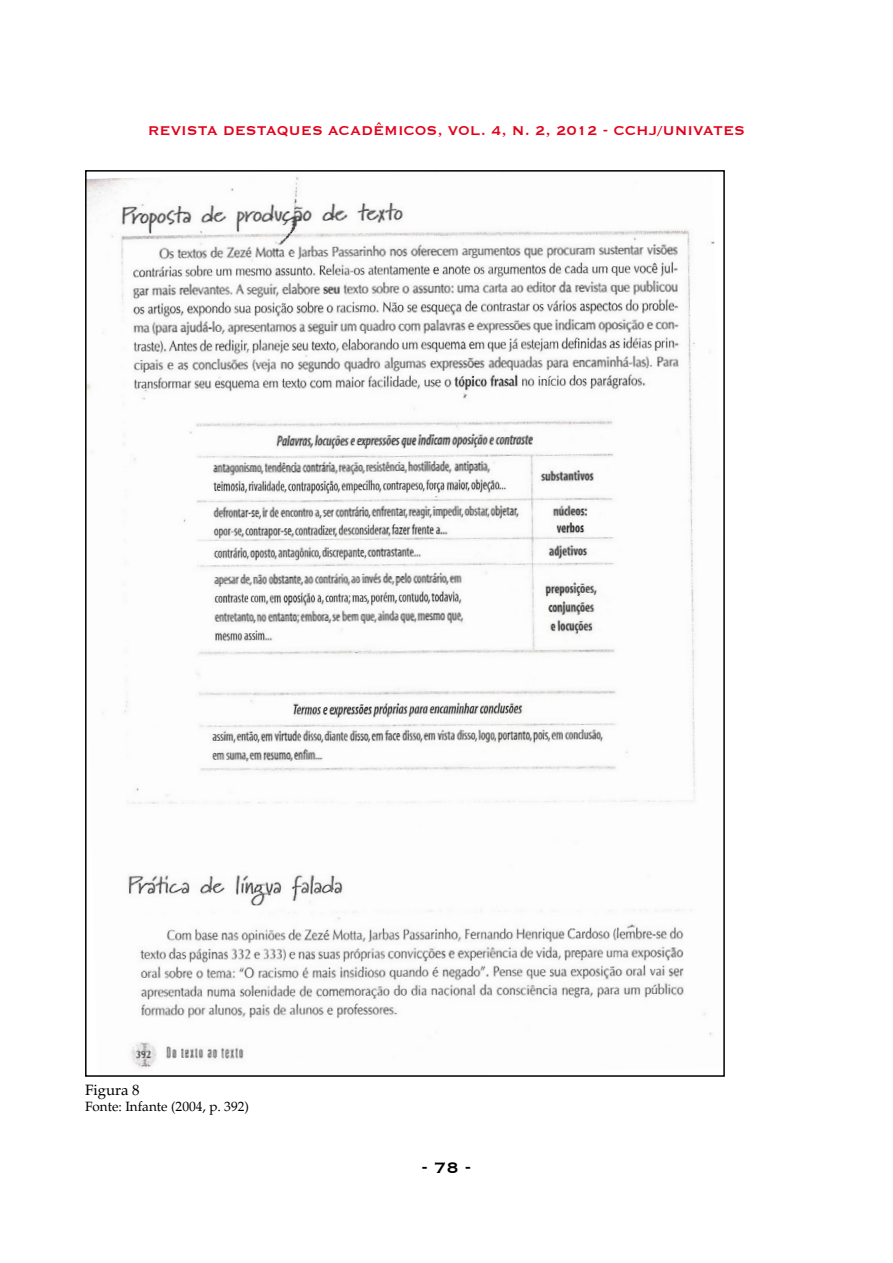
<style>
.page{position:relative;width:893px;height:1263px;background:#fff}
.page>*{position:absolute;margin:0;border:0;box-sizing:border-box;transform-origin:0 0}
.t1{font:700 19.5px "Copperplate Gothic BT";color:#000}
.t2{font:700 16.5px "Copperplate Gothic BT";color:#e2011a}
.t3{font:15px "Palatino";color:#000}
.t4{font:13.5px "Palatino";color:#000}
</style>
<div class="page">
<img style="left:88px;top:176px;width:627px;height:893px">
<p class="t2" style="left:148px;top:122px;width:599px">REVISTA DESTAQUES ACADÊMICOS, VOL. 4, N. 2, 2012 - CCHJ/UNIVATES</p>
<p class="t3" style="left:85px;top:1081px;width:56px">Figura 8</p>
<p class="t4" style="left:85px;top:1098px;width:165px">Fonte: Infante (2004, p. 392)</p>
<p class="t1" style="left:422px;top:1157px;width:51px">- 78 -</p>
</div>
